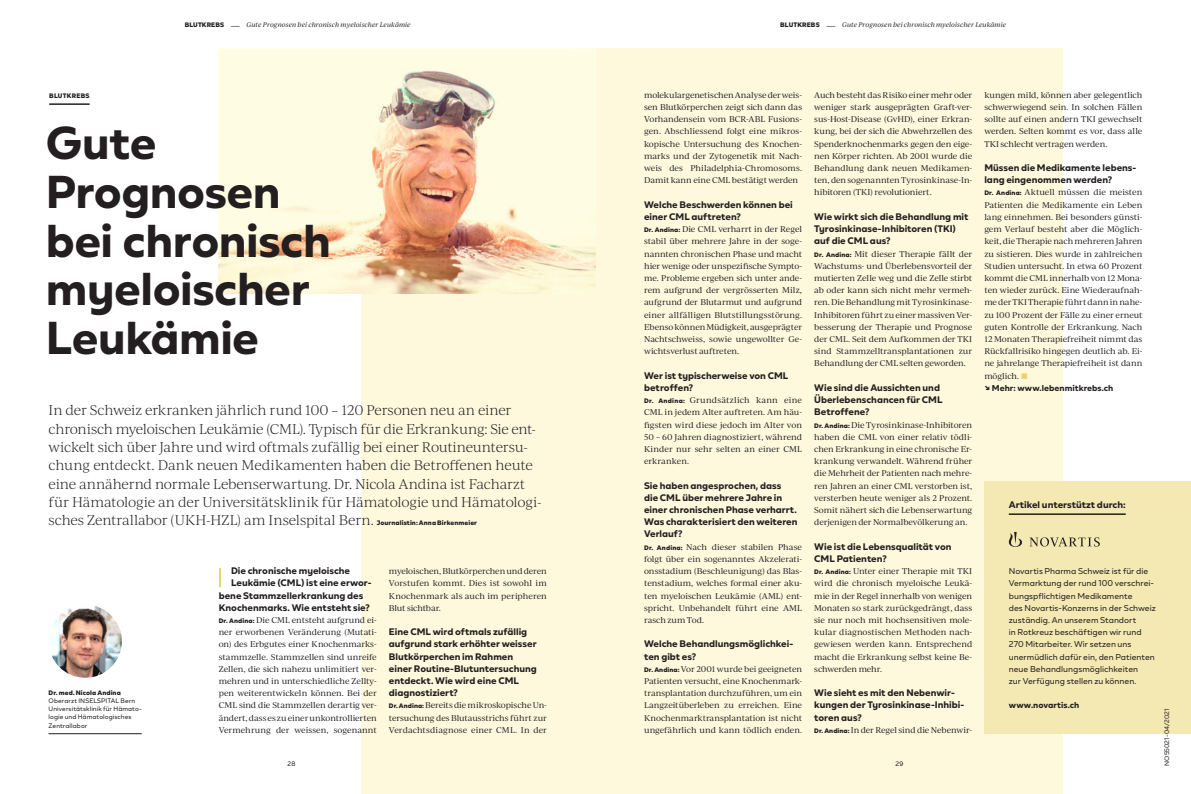
<style>
.page{position:relative;width:1191px;height:794px;background:#fff}
.page>*{position:absolute;margin:0;border:0;box-sizing:border-box;transform-origin:0 0}
.Titel_2{font:700 46px/48.8px "BR Nebula";letter-spacing:-.01em;color:#231f20}
.Intro_Text{font:300 13.5px/18.3px "Ivy Journal";letter-spacing:-.015em;color:#231f20}
.GT_Titel{font:700 9.5px/12.2px "BR Nebula";color:#231f20}
.Sponsor_Titel{font:700 9.5px "BR Nebula";color:#231f20}
.Sponsor_GT{font:8.5px/12.2px "BR Nebula";color:#231f20}
.GT_Sans{font:700 8.5px "BR Nebula";letter-spacing:.005em;color:#231f20}
.GT_ohne_Einzug{font:8px/12.2px "Ivy Journal";letter-spacing:-.005em;color:#231f20;text-align:justify}
.t1{font:italic 6.5px "Ivy Journal";letter-spacing:.005em;color:#231f20}
.Small_Text{font:6.5px/8.1px "BR Nebula";letter-spacing:.01em;color:#231f20}
.Small_Text_Black{font:6.5px "BR Nebula";letter-spacing:.01em;color:#231f20}
.Small_Text_Black-2{font:900 6.5px "BR Nebula";letter-spacing:.01em;color:#231f20}
.Small_Text_no_border{font:6.5px "BR Nebula";letter-spacing:.015em;color:#231f20}
.Categroy_Heading{font:900 6.5px "BR Nebula";letter-spacing:.035em;color:#231f20}
.s1{font-family:"BR Nebula";font-weight:900;font-style:normal}
.s2{font-family:"BR Nebula";font-style:normal}
.s3{font-family:"BR Nebula";font-weight:900;font-size:6.5px}
.s4{font-family:"BR Nebula";font-weight:700;color:#e9d56d}
</style>
<div class="page">
<div style="left:361px;top:49px;width:702px;height:745px;background:#fef8dd"></div>
<svg style="left:219px;top:49px;width:376px;height:244px"></svg>
<hr style="left:49px;top:103px;width:41px;height:2px;background:#231f20">
<svg style="left:219px;top:568px;width:1px;height:18px"></svg>
<div style="left:984px;top:481px;width:207px;height:253px;background:#f4e9b3"></div>
<hr style="left:1008px;top:513px;width:117px;height:2px;background:#231f20">
<svg style="left:1008px;top:532px;width:91px;height:15px"></svg>
<hr style="left:49px;top:733px;width:93px;height:1px;background:#231f20">
<img style="left:49px;top:604px;width:73px;height:74px;border-radius:37px">
<p class="t1" style="left:185px;top:20px;width:227px"><span class="s1">BLUTKREBS</span> <span class="s2">—</span> Gute Prognosen bei chronisch myeloischer Leukämie</p>
<p class="t1" style="left:780px;top:20px;width:227px"><span class="s1">BLUTKREBS</span> <span class="s2">—</span> Gute Prognosen bei chronisch myeloischer Leukämie</p>
<p class="GT_ohne_Einzug" style="left:644px;top:88px;width:159px">molekulargenetischen Analyse der weis&shy;sen Blutkörperchen zeigt sich dann das Vorhandensein vom BCR-ABL Fusions&shy;gen. Abschliessend folgt eine mikros&shy;kopische Untersuchung des Knochen&shy;marks und der Zytogenetik mit Nach&shy;weis des Philadelphia-Chromosoms.<br>Damit kann eine CML bestätigt werden</p>
<p class="GT_Titel" style="left:644px;top:198px;width:150px">Welche Beschwerden können bei einer CML auftreten?</p>
<p class="GT_ohne_Einzug" style="left:644px;top:223px;width:159px"><span class="s3">Dr. Andina:</span> Die CML verharrt in der Regel stabil über mehrere Jahre in der soge&shy;nannten chronischen Phase und macht hier wenige oder unspezifische Sympto&shy;me. Probleme ergeben sich unter ande&shy;rem aufgrund der vergrösserten Milz, aufgrund der Blutarmut und aufgrund einer allfälligen Blutstillungsstörung.<br>Ebenso können Müdigkeit, ausgeprägter Nachtschweiss, sowie ungewollter Ge&shy;wichtsverlust auftreten.</p>
<p class="GT_Titel" style="left:644px;top:369px;width:146px">Wer ist typischerweise von CML betroffen?</p>
<p class="GT_ohne_Einzug" style="left:644px;top:394px;width:159px"><span class="s3">Dr. Andina:</span> Grundsätzlich kann eine CML in jedem Alter auftreten. Am häu&shy;figsten wird diese jedoch im Alter von 50 – 60 Jahren diagnostiziert, während Kinder nur sehr selten an einer CML erkranken.</p>
<p class="GT_Titel" style="left:644px;top:479px;width:155px">Sie haben angesprochen, dass die CML über mehrere Jahre in einer chronischen Phase verharrt.<br>Was charakterisiert den weiteren<br>Verlauf?</p>
<p class="GT_ohne_Einzug" style="left:644px;top:540px;width:159px"><span class="s3">Dr. Andina:</span> Nach dieser stabilen Phase folgt über ein sogenanntes Akzelerati&shy;onsstadium (Beschleunigung) das Blas&shy;tenstadium, welches formal einer aku&shy;ten myeloischen Leukämie (AML) ent&shy;spricht. Unbehandelt führt eine AML rasch zum Tod.</p>
<p class="GT_Titel" style="left:644px;top:637px;width:150px">Welche Behandlungsmöglichkei&shy;ten gibt es?</p>
<p class="GT_ohne_Einzug" style="left:644px;top:662px;width:159px"><span class="s3">Dr. Andina:</span> Vor 2001 wurde bei geeigneten Patienten versucht, eine Knochenmark&shy;transplantation durchzuführen, um ein Langzeitüberleben zu erreichen. Eine Knochenmarktransplantation ist nicht ungefährlich und kann tödlich enden.</p>
<p class="GT_ohne_Einzug" style="left:814px;top:88px;width:159px">Auch besteht das Risiko einer mehr oder weniger stark ausgeprägten Graft-ver&shy;sus-Host-Disease (GvHD), einer Erkran&shy;kung, bei der sich die Abwehrzellen des Spenderknochenmarks gegen den eige&shy;nen Körper richten. Ab 2001 wurde die Behandlung dank neuen Medikamen&shy;ten, den sogenannten Tyrosinkinase-In&shy;hibitoren (TKI) revolutioniert.</p>
<p class="GT_Titel" style="left:814px;top:210px;width:156px">Wie wirkt sich die Behandlung mit<br>Tyrosinkinase-Inhibitoren (TKI) auf die CML aus?</p>
<p class="GT_ohne_Einzug" style="left:814px;top:247px;width:159px"><span class="s3">Dr. Andina:</span> Mit dieser Therapie fällt der Wachstums- und Überlebensvorteil der mutierten Zelle weg und die Zelle stirbt ab oder kann sich nicht mehr vermeh&shy;ren. Die Behandlung mit Tyrosinkinase-Inhibitoren führt zu einer massiven Ver&shy;besserung der Therapie und Prognose der CML. Seit dem Aufkommen der TKI sind Stammzelltransplantationen zur Behandlung der CML selten geworden.</p>
<p class="GT_Titel" style="left:814px;top:381px;width:130px">Wie sind die Aussichten und<br>Überlebenschancen für CML<br>Betroffene?</p>
<p class="GT_ohne_Einzug" style="left:814px;top:418px;width:159px"><span class="s3">Dr. Andina:</span> Die Tyrosinkinase-Inhibitoren haben die CML von einer relativ tödli&shy;chen Erkrankung in eine chronische Er&shy;krankung verwandelt. Während früher die Mehrheit der Patienten nach mehre&shy;ren Jahren an einer CML verstorben ist, versterben heute weniger als 2 Prozent.<br>Somit nähert sich die Lebenserwartung derjenigen der Normalbevölkerung an.</p>
<p class="GT_Titel" style="left:814px;top:540px;width:139px">Wie ist die Lebensqualität von<br>CML Patienten?</p>
<p class="GT_ohne_Einzug" style="left:814px;top:565px;width:159px"><span class="s3">Dr. Andina:</span> Unter einer Therapie mit TKI wird die chronisch myeloische Leukä&shy;mie in der Regel innerhalb von wenigen Monaten so stark zurückgedrängt, dass sie nur noch mit hochsensitiven mole&shy;kular diagnostischen Methoden nach&shy;gewiesen werden kann. Entsprechend macht die Erkrankung selbst keine Be&shy;schwerden mehr.</p>
<p class="GT_Titel" style="left:814px;top:686px;width:151px">Wie sieht es mit den Nebenwir&shy;kungen der Tyrosinkinase-Inhibi&shy;toren aus?</p>
<p class="GT_ohne_Einzug" style="left:814px;top:723px;width:159px"><span class="s3">Dr. Andina:</span> In der Regel sind die Nebenwir-</p>
<p class="GT_ohne_Einzug" style="left:984px;top:88px;width:159px">kungen mild, können aber gelegentlich schwerwiegend sein. In solchen Fällen sollte auf einen andern TKI gewechselt werden. Selten kommt es vor, dass alle TKI schlecht vertragen werden.</p>
<p class="GT_Titel" style="left:984px;top:161px;width:153px">Müssen die Medikamente lebens&shy;lang eingenommen werden?</p>
<p class="GT_ohne_Einzug" style="left:984px;top:186px;width:159px"><span class="s3">Dr. Andina:</span> Aktuell müssen die meisten Patienten die Medikamente ein Leben lang einnehmen. Bei besonders günsti&shy;gem Verlauf besteht aber die Möglich&shy;keit, die Therapie nach mehreren Jahren zu sistieren. Dies wurde in zahlreichen Studien untersucht. In etwa 60 Prozent kommt die CML innerhalb von 12 Mona&shy;ten wieder zurück. Eine Wiederaufnah&shy;me der TKI Therapie führt dann in nahe&shy;zu 100 Prozent der Fälle zu einer erneut guten Kontrolle der Erkrankung. Nach 12 Monaten Therapiefreiheit nimmt das Rückfallrisiko hingegen deutlich ab. Ei&shy;ne jahrelange Therapiefreiheit ist dann möglich. <span class="s4">■</span></p>
<p class="GT_Sans" style="left:984px;top:382px;width:131px">↘ Mehr: www.lebenmitkrebs.ch</p>
<p class="Categroy_Heading" style="left:49px;top:91px;width:42px">BLUTKREBS</p>
<p class="Titel_2" style="left:46px;top:117px;width:287px">Gute<br>Prognosen bei chronisch myeloischer<br>Leukämie</p>
<p class="Intro_Text" style="left:49px;top:400px;width:494px">In der Schweiz erkranken jährlich rund 100 – 120 Personen neu an einer chronisch myeloischen Leukämie (CML). Typisch für die Erkrankung: Sie ent&shy;wickelt sich über Jahre und wird oftmals zufällig bei einer Routineuntersu&shy;chung entdeckt. Dank neuen Medikamenten haben die Betroffenen heute eine annähernd normale Lebenserwartung. Dr. Nicola Andina ist Facharzt für Hämatologie an der Universitätsklinik für Hämatologie und Hämatologi&shy;sches Zentrallabor (UKH-HZL) am Inselspital Bern. <span class="s3">Journalistin: Anna Birkenmeier</span></p>
<p class="Sponsor_Titel" style="left:1008px;top:498px;width:118px">Artikel unterstützt durch:</p>
<p class="GT_Titel" style="left:231px;top:564px;width:121px">Die chronische myeloische</p>
<p class="GT_Titel" style="left:231px;top:576px;width:142px">Leukämie (CML) ist eine erwor-</p>
<p class="GT_Titel" style="left:219px;top:589px;width:146px">bene Stammzellerkrankung des</p>
<p class="GT_Titel" style="left:219px;top:601px;width:153px">Knochenmarks. Wie entsteht sie?</p>
<p class="GT_ohne_Einzug" style="left:219px;top:613px;width:159px"><span class="s3">Dr. Andina:</span> Die CML entsteht aufgrund ei&shy;ner erworbenen Veränderung (Mutati&shy;on) des Erbgutes einer Knochenmarks&shy;stammzelle. Stammzellen sind unreife Zellen, die sich nahezu unlimitiert ver&shy;mehren und in unterschiedliche Zellty&shy;pen weiterentwickeln können. Bei der CML sind die Stammzellen derartig ver&shy;ändert, dass es zu einer unkontrollierten Vermehrung der weissen, sogenannt</p>
<p class="Sponsor_GT" style="left:1008px;top:565px;width:148px">Novartis Pharma Schweiz ist für die Vermarktung der rund 100 verschrei&shy;bungspflichtigen Medikamente<br>des Novartis-Konzerns in der Schweiz zuständig. An unserem Standort<br>in Rotkreuz beschäftigen wir rund 270 Mitarbeiter. Wir setzen uns unermüdlich dafür ein, den Patienten neue Behandlungsmöglichkeiten<br>zur Verfügung stellen zu können.</p>
<p class="GT_Sans" style="left:1008px;top:700px;width:72px">www.novartis.ch</p>
<p class="GT_ohne_Einzug" style="left:389px;top:565px;width:159px">myeloischen, Blutkörperchen und deren Vorstufen kommt. Dies ist sowohl im Knochenmark als auch im peripheren Blut sichtbar.</p>
<p class="GT_Titel" style="left:389px;top:625px;width:149px">Eine CML wird oftmals zufällig aufgrund stark erhöhter weisser<br>Blutkörperchen im Rahmen einer Routine-Blutuntersuchung entdeckt. Wie wird eine CML diagnostiziert?</p>
<p class="GT_ohne_Einzug" style="left:389px;top:699px;width:159px"><span class="s3">Dr. Andina:</span> Bereits die mikroskopische Un&shy;tersuchung des Blutausstrichs führt zur Verdachtsdiagnose einer CML. In der</p>
<p class="Small_Text_Black-2" style="left:49px;top:688px;width:74px">Dr. med. Nicola Andina</p>
<p class="Small_Text_Black" style="left:49px;top:696px;width:88px">Oberarzt INSELSPITAL Bern</p>
<p class="Small_Text" style="left:49px;top:705px;width:95px">Universitätsklinik für Hämato&shy;logie und Hämatologisches<br>Zentrallabor</p>
<p class="Small_Text_no_border" style="left:1162px;top:766px;width:59px;rotate:-90deg">NO55021-04/2021</p>
<p class="Small_Text" style="left:288px;top:759px;width:9px">28</p>
<p class="Small_Text" style="left:895px;top:759px;width:9px">29</p>
</div>
